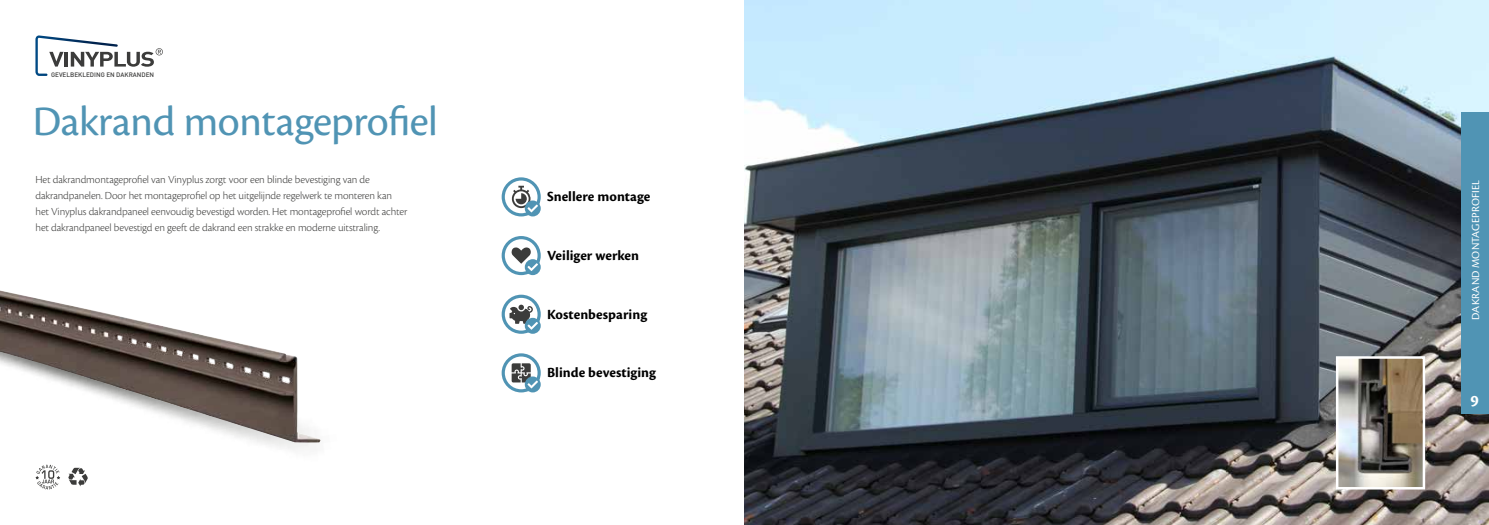
<style>
.page{position:relative;width:1489px;height:525px;background:#fff}
.page>*{position:absolute;margin:0;border:0;box-sizing:border-box;transform-origin:0 0}
.t1{font:43.75px "Cronos Pro";letter-spacing:-.01em;color:#5094b4}
.t2{font:700 16.88px "Cronos Pro";color:#fff}
.t3{font:700 14.62px "Cronos Pro";color:#000}
.t4{font:300 11.25px/16.2px "Cronos Pro";letter-spacing:-.01em;color:#3c3c3b}
.t5{font:11.25px "Cronos Pro";letter-spacing:.005em;color:#fff}
.t6{font:500 6.38px "DIN";color:#3c3c3b}
</style>
<div class="page">
<img style="left:0;top:290px;width:321px;height:152px">
<img style="left:744px;top:0;width:744px;height:524px">
<svg style="left:35px;top:35px;width:128px;height:41px"></svg>
<svg style="left:503px;top:179px;width:36px;height:36px"></svg>
<div style="left:501px;top:177px;width:39px;height:39px;border:3px solid #5094b4;border-radius:50%"></div>
<svg style="left:503px;top:296px;width:36px;height:36px"></svg>
<div style="left:501px;top:294px;width:39px;height:39px;border:3px solid #5094b4;border-radius:50%"></div>
<svg style="left:503px;top:237px;width:36px;height:36px"></svg>
<div style="left:501px;top:236px;width:39px;height:39px;border:3px solid #5094b4;border-radius:50%"></div>
<div style="left:524px;top:259px;width:16px;height:16px;background:#5094b4;border-radius:50%"></div>
<svg style="left:503px;top:355px;width:36px;height:35px"></svg>
<div style="left:501px;top:353px;width:39px;height:39px;border:3px solid #5094b4;border-radius:50%"></div>
<img style="left:1338px;top:359px;width:83px;height:127px">
<div style="left:1335px;top:356px;width:89px;height:133px;border:2px solid #fff"></div>
<svg style="left:68px;top:467px;width:20px;height:19px"></svg>
<svg style="left:35px;top:464px;width:25px;height:25px"></svg>
<div style="left:524px;top:200px;width:16px;height:16px;background:#5094b4;border-radius:50%"></div>
<svg style="left:511px;top:186px;width:27px;height:26px"></svg>
<svg style="left:511px;top:247px;width:27px;height:24px"></svg>
<div style="left:524px;top:317px;width:16px;height:16px;background:#5094b4;border-radius:50%"></div>
<svg style="left:509px;top:304px;width:29px;height:25px"></svg>
<div style="left:524px;top:376px;width:16px;height:16px;background:#5094b4;border-radius:50%"></div>
<svg style="left:511px;top:363px;width:27px;height:25px"></svg>
<div style="left:1460px;top:112px;width:28px;height:301px;background:#5094b4"></div>
<p class="t6" style="left:51px;top:70px;width:105px">GEVELBEKLEDING EN DAKRANDEN</p>
<h1 class="t1" style="left:33px;top:96px;width:406px">Dakrand montageprofiel</h1>
<p class="t4" style="left:35px;top:171px;width:373px">Het dakrandmontageprofiel van Vinyplus zorgt voor een blinde bevestiging van de dakrandpanelen. Door het montageprofiel op het uitgelijnde regelwerk te monteren kan het Vinyplus dakrandpaneel eenvoudig bevestigd worden. Het montageprofiel wordt achter het dakrandpaneel bevestigd en geeft de dakrand een strakke en moderne uitstraling.</p>
<p class="t3" style="left:547px;top:188px;width:105px">Snellere montage</p>
<p class="t3" style="left:547px;top:247px;width:93px">Veiliger werken</p>
<p class="t3" style="left:547px;top:305px;width:101px">Kostenbesparing</p>
<p class="t3" style="left:547px;top:364px;width:110px">Blinde bevestiging</p>
<p class="t5" style="left:1468px;top:319px;width:141px;rotate:-90deg">DAKRAND MONTAGEPROFIEL</p>
<h2 class="t2" style="left:1470px;top:390px;width:10px">9</h2>
</div>
